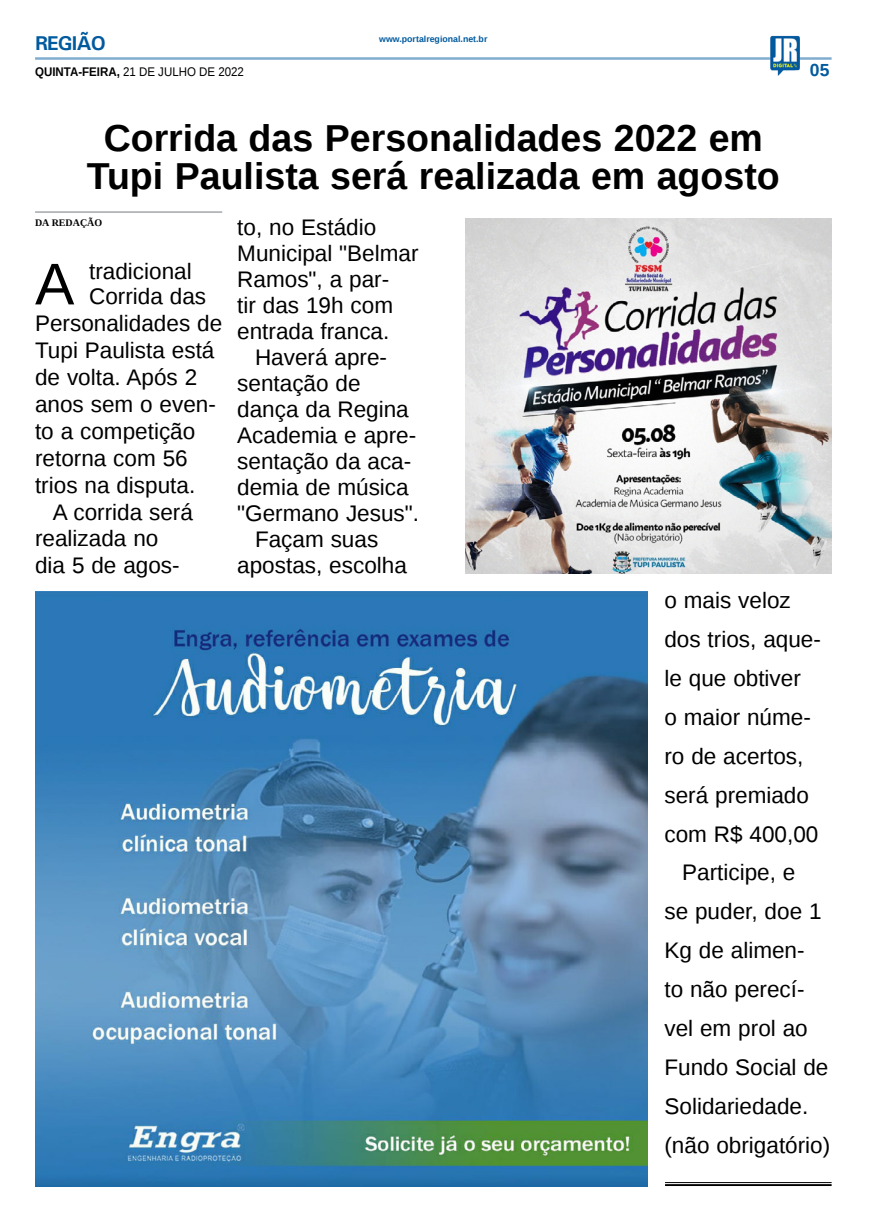
<style>
.page{position:relative;width:869px;height:1223px;background:#fff}
.page>*{position:absolute;margin:0;border:0;box-sizing:border-box;transform-origin:0 0}
.MATÉRIA{font:58.88px "Liberation Sans";color:#000}
.TÍTULO{font:700 37.5px/37.5px "Liberation Sans";color:#000;text-align:center}
.MATÉRIA-2{font:22.5px/38.9px "Liberation Sans";color:#000}
.TITULO_PG{font:700 20px "Univers";letter-spacing:-.04em;color:#005a9e}
.TÍTULO-2{font:700 17.5px "Liberation Sans";color:#005a9e}
.DATA_PG{font:12.5px "Liberation Sans";color:#000;scale:.92 1}
.CRÉDITO_NOME{font:700 10px "Liberation Serif";color:#000}
.DATA_PG-2{font:700 8.75px "Liberation Sans";color:#005a9e}
.s1{font-weight:700}
</style>
<div class="page">
<hr style="left:35px;top:57px;width:796px;height:3px;background:#005a9e">
<img style="left:769px;top:36px;width:30px;height:40px">
<img style="left:35px;top:592px;width:611px;height:593px">
<hr style="left:664px;top:1182px;width:167px;height:1px;background:#000">
<hr style="left:664px;top:1184px;width:167px;height:1px;background:#000">
<img style="left:465px;top:219px;width:366px;height:354px">
<hr style="left:35px;top:211px;width:187px;height:2px;background:#939598">
<p class="TITULO_PG" style="left:35px;top:31px;width:72px">REGIÃO</p>
<p class="DATA_PG" style="left:35px;top:65px;width:228px"><span class="s1">QUINTA-FEIRA,</span> 21 DE JULHO DE 2022</p>
<p class="DATA_PG-2" style="left:379px;top:33px;width:110px">www.portalregional.net.br</p>
<p class="TÍTULO" style="left:87px;top:119px;width:694px">Corrida das Personalidades 2022 em<br>Tupi Paulista será realizada em agosto</p>
<p class="CRÉDITO_NOME" style="left:35px;top:215px;width:69px">DA REDAÇÃO</p>
<p class="MATÉRIA" style="left:35px;top:251px;width:41px">A</p>
<p class="MATÉRIA-2" style="left:89px;top:253px;width:104px">tradicional</p>
<p class="MATÉRIA-2" style="left:237px;top:215px;width:183px;line-height:26px">to, no Estádio<br>Municipal "Belmar<br>Ramos", a par-<br>tir das 19h com entrada franca.</p>
<p class="MATÉRIA-2" style="left:237px;top:345px;width:183px;line-height:26px;text-indent:18px">Haverá apre&shy;sentação de dança da Regina<br>Academia e apre&shy;sentação da aca&shy;demia de música "Germano Jesus".</p>
<p class="MATÉRIA-2" style="left:237px;top:527px;width:171px;line-height:26px;text-align:center">Façam suas apostas, escolha</p>
<p class="MATÉRIA-2" style="left:89px;top:278px;width:118px">Corrida das</p>
<p class="MATÉRIA-2" style="left:35px;top:305px;width:188px">Personalidades de</p>
<p class="MATÉRIA-2" style="left:35px;top:332px;width:181px">Tupi Paulista está</p>
<p class="MATÉRIA-2" style="left:35px;top:359px;width:163px">de volta. Após 2</p>
<p class="MATÉRIA-2" style="left:35px;top:386px;width:182px">anos sem o even-</p>
<p class="MATÉRIA-2" style="left:35px;top:412px;width:162px">to a competição</p>
<p class="MATÉRIA-2" style="left:35px;top:439px;width:154px">retorna com 56</p>
<p class="MATÉRIA-2" style="left:35px;top:466px;width:162px">trios na disputa.</p>
<p class="MATÉRIA-2" style="left:35px;top:499px;width:159px;line-height:26.9px;text-indent:18px">A corrida será realizada no dia 5 de agos-</p>
<p class="TÍTULO-2" style="left:809px;top:58px;width:21px">05</p>
<p class="MATÉRIA-2" style="left:664px;top:582px;width:158px">o mais veloz dos trios, aque&shy;le que obtiver<br>o maior núme&shy;ro de acertos, será premiado com R$ 400,00</p>
<p class="MATÉRIA-2" style="left:664px;top:854px;width:167px;text-indent:18px">Participe, e<br>se puder, doe 1<br>Kg de alimen-<br>to não perecí&shy;vel em prol ao<br>Fundo Social de<br>Solidariedade. (não obrigatório)</p>
</div>
